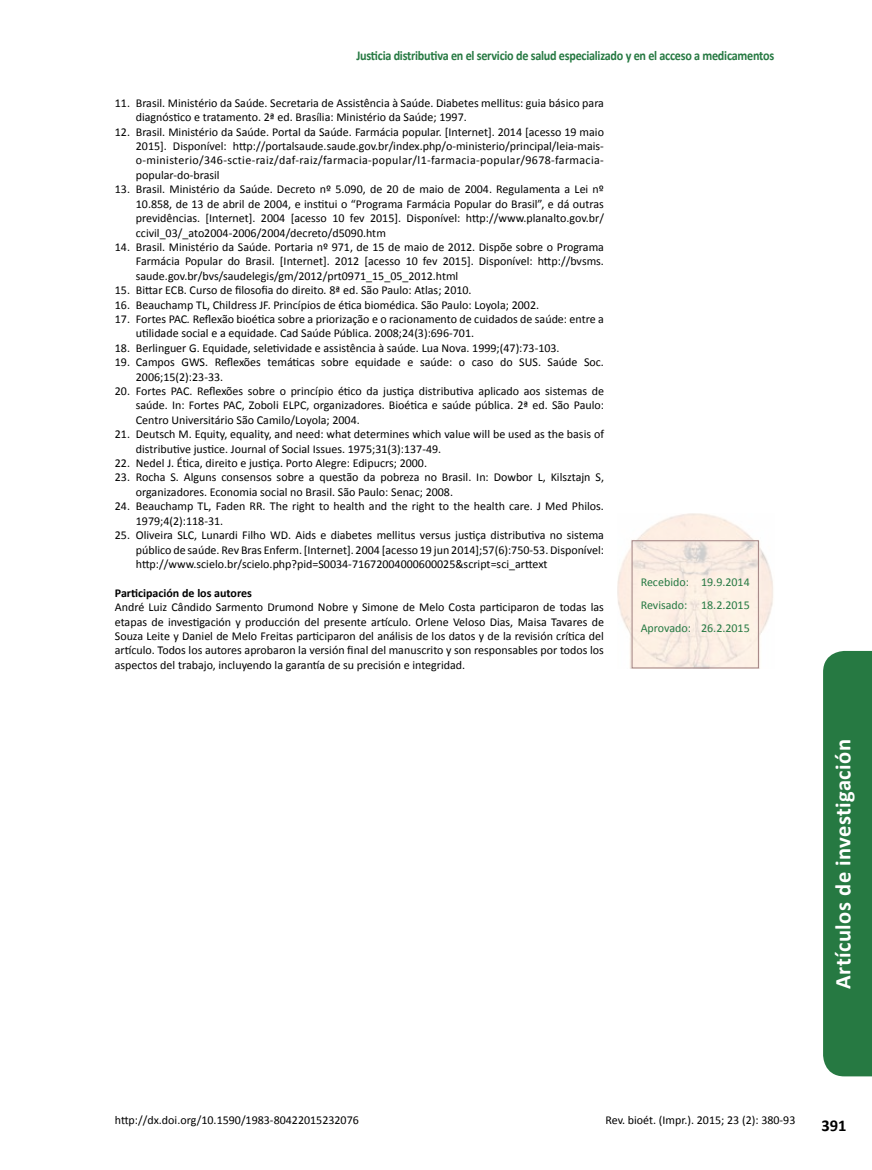
<style>
.page{position:relative;width:872px;height:1170px;background:#fff}
.page>*{position:absolute;margin:0;border:0;box-sizing:border-box;transform-origin:0 0}
.t1{font:700 22.5px "Calibri";letter-spacing:.02em;color:#fff}
.t2{font:700 16.5px "Calibri";color:#000}
.t3{font:700 13.5px "Calibri";letter-spacing:-.02em;color:#267942;scale:.9 1}
.t4{font:12px/14.4px "Calibri";color:#000}
.t5{font:12px/23px "Calibri";color:#267942;text-align:justify}
.t6{font:700 12px "Calibri";color:#000}
.s1{font-style:italic}
</style>
<div class="page">
<img style="left:617px;top:513px;width:156px;height:155px">
<div style="left:632px;top:540px;width:126px;height:128px;border:1px solid #a38483"></div>
<div style="left:823px;top:651px;width:49px;height:425px;background:#267942"></div>
<p class="t3" style="left:356px;top:47px;width:466px">Justicia distributiva en el servicio de salud especializado y en el acceso a medicamentos</p>
<p class="t4" style="left:136px;top:96px;width:469px;text-indent:-21px">11. Brasil. Ministério da Saúde. Secretaria de Assistência à Saúde. Diabetes mellitus: guia básico para diagnóstico e tratamento. 2ª ed. Brasília: Ministério da Saúde; 1997.</p>
<p class="t4" style="left:136px;top:124px;width:469px;text-align:justify;text-indent:-21px">12. Brasil. Ministério da Saúde. Portal da Saúde. Farmácia popular. [Internet]. 2014 [acesso 19 maio 2015]. Disponível: http://portalsaude.saude.gov.br/index.php/o-ministerio/principal/leia-mais&shy;o-ministerio/346-sctie-raiz/daf-raiz/farmacia-popular/l1-farmacia-popular/9678-farmacia&shy;popular-do-brasil</p>
<p class="t4" style="left:136px;top:182px;width:469px;text-align:justify;text-indent:-21px">13. Brasil. Ministério da Saúde. Decreto nº 5.090, de 20 de maio de 2004. Regulamenta a Lei nº 10.858, de 13 de abril de 2004, e institui o “Programa Farmácia Popular do Brasil”, e dá outras previdências. [Internet]. 2004 [acesso 10 fev 2015]. Disponível: http://www.planalto.gov.br/ ccivil_03/_ato2004-2006/2004/decreto/d5090.htm</p>
<p class="t4" style="left:136px;top:240px;width:469px;text-align:justify;text-indent:-21px">14. Brasil. Ministério da Saúde. Portaria nº 971, de 15 de maio de 2012. Dispõe sobre o Programa Farmácia Popular do Brasil. [Internet]. 2012 [acesso 10 fev 2015]. Disponível: http://bvsms. saude.gov.br/bvs/saudelegis/gm/2012/prt0971_15_05_2012.html</p>
<p class="t4" style="left:115px;top:283px;width:358px">15. Bittar ECB. Curso de filosofia do direito<span class="s1">.</span> 8ª ed. São Paulo: Atlas; 2010.</p>
<p class="t4" style="left:115px;top:297px;width:426px">16. Beauchamp TL, Childress JF. Princípios de ética biomédica. São Paulo: Loyola; 2002.</p>
<p class="t4" style="left:136px;top:312px;width:469px;text-indent:-21px">17. Fortes PAC<span class="s1">.</span> Reflexão bioética sobre a priorização e o racionamento de cuidados de saúde: entre a utilidade social e a equidade. Cad Saúde Pública. 2008;24(3):696-701.</p>
<p class="t4" style="left:115px;top:340px;width:446px">18. Berlinguer G. Equidade, seletividade e assistência à saúde. Lua Nova. 1999;(47):73-103.</p>
<p class="t4" style="left:136px;top:355px;width:469px;text-indent:-21px">19. Campos GWS. Reflexões temáticas sobre equidade e saúde: o caso do SUS. Saúde Soc.<br>2006;15(2):23-33.</p>
<p class="t4" style="left:136px;top:384px;width:469px;text-align:justify;text-indent:-21px">20. Fortes PAC. Reflexões sobre o princípio ético da justiça distributiva aplicado aos sistemas de saúde. In: Fortes PAC, Zoboli ELPC, organizadores. Bioética e saúde pública. 2ª ed. São Paulo:<br>Centro Universitário São Camilo/Loyola; 2004.</p>
<p class="t4" style="left:136px;top:427px;width:469px;text-indent:-21px">21. Deutsch M. Equity, equality, and need: what determines which value will be used as the basis of distributive justice. Journal of Social Issues. 1975;31(3):137-49.</p>
<p class="t4" style="left:115px;top:456px;width:314px">22. Nedel J. Ética, direito e justiça. Porto Alegre: Edipucrs; 2000.</p>
<p class="t4" style="left:136px;top:470px;width:469px;text-indent:-21px">23. Rocha S. Alguns consensos sobre a questão da pobreza no Brasil. In: Dowbor L, Kilsztajn S, organizadores. Economia social no Brasil. São Paulo: Senac; 2008.</p>
<p class="t4" style="left:136px;top:499px;width:469px;text-indent:-21px">24. Beauchamp TL, Faden RR. The right to health and the right to the health care. J Med Philos.<br>1979;4(2):118-31.</p>
<p class="t4" style="left:136px;top:528px;width:469px;text-align:justify;text-indent:-21px">25. Oliveira SLC, Lunardi Filho WD. Aids e diabetes mellitus versus justiça distributiva no sistema público de saúde. Rev Bras Enferm. [Internet]. 2004 [acesso 19 jun 2014];57(6):750-53. Disponível: http://www.scielo.br/scielo.php?pid=S0034-71672004000600025&amp;script=sci_arttext</p>
<p class="t6" style="left:115px;top:585px;width:139px">Participación de los autores</p>
<p class="t4" style="left:115px;top:600px;width:490px;text-align:justify">André Luiz Cândido Sarmento Drumond Nobre y Simone de Melo Costa participaron de todas las etapas de investigación y producción del presente artículo. Orlene Veloso Dias, Maisa Tavares de Souza Leite y Daniel de Melo Freitas participaron del análisis de los datos y de la revisión crítica del artículo. Todos los autores aprobaron la versión final del manuscrito y son responsables por todos los aspectos del trabajo, incluyendo la garantía de su precisión e integridad.</p>
<p class="t5" style="left:640px;top:570px;width:111px">Recebido: 19.9.2014<br>Revisado: 18.2.2015<br>Aprovado: 26.2.2015</p>
<h1 class="t1" style="left:828px;top:988px;width:251px;rotate:-90deg">Artículos de investigación</h1>
<p class="t4" style="left:115px;top:1113px;width:245px">http://dx.doi.org/10.1590/1983-80422015232076</p>
<p class="t4" style="left:605px;top:1113px;width:191px">Rev. bioét. (Impr.). 2015; 23 (2): 380-93</p>
<h2 class="t2" style="left:821px;top:1115px;width:27px">391</h2>
</div>
